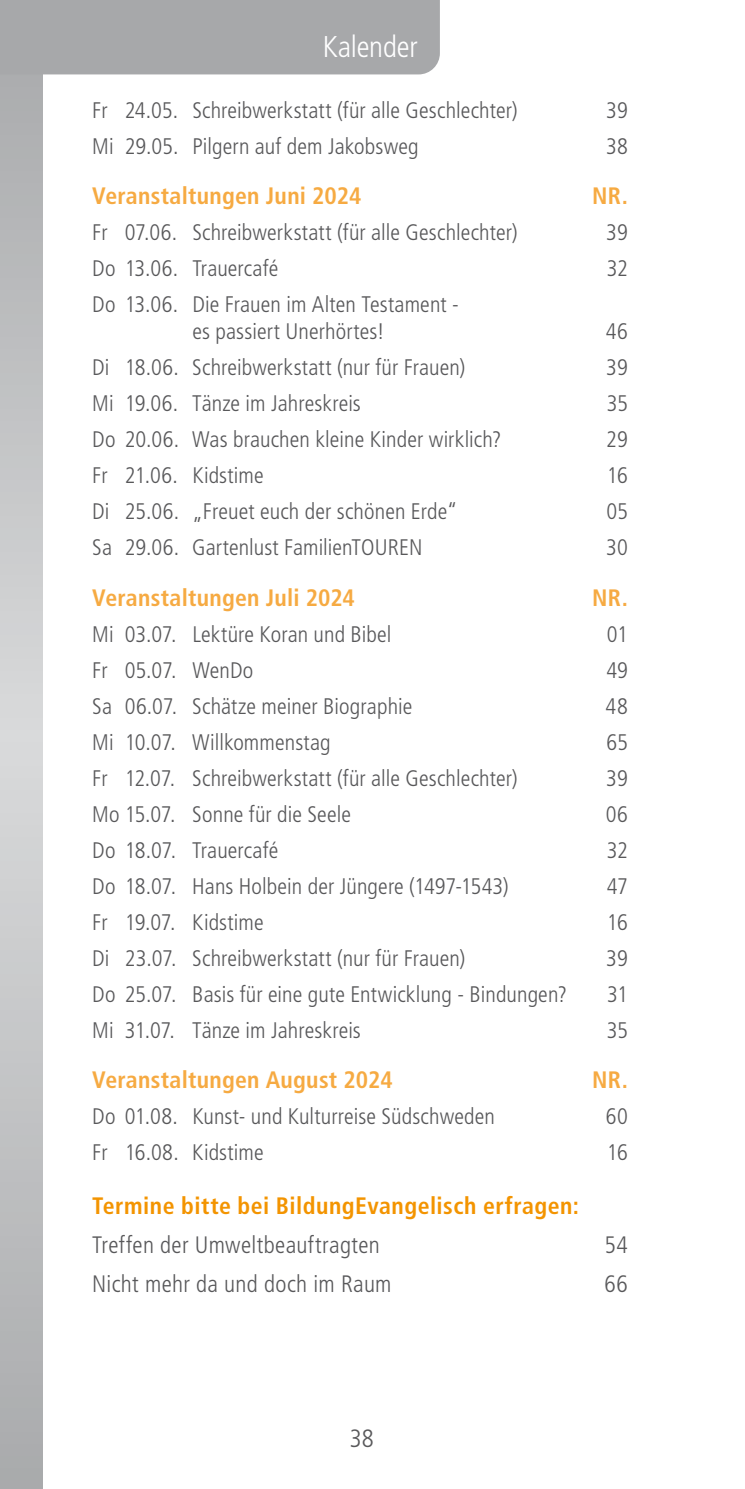
<style>
.page{position:relative;width:745px;height:1489px;background:#fff}
.page>*{position:absolute;margin:0;border:0;box-sizing:border-box;transform-origin:0 0}
.t1{font:300 condensed 30px "Frutiger LT Std";letter-spacing:-.01em;color:#fff}
.t2{font:300 condensed 25px "Frutiger LT Std";color:#58585a}
.t3{font:700 condensed 23.75px "Frutiger LT Std";letter-spacing:.01em;color:#f6aa42}
.t4{font:300 condensed 23.75px "Frutiger LT Std";letter-spacing:.015em;color:#58585a}
.t5{font:700 condensed 23.75px "Frutiger LT Std";letter-spacing:.02em;color:#f39400}
.t6{font:300 condensed 22.5px/27.5px "Frutiger LT Std";letter-spacing:.005em;color:#58585a}
</style>
<div class="page">
<svg style="left:0;top:74px;width:43px;height:1414px;background:#c1c2c3"></svg>
<div style="left:0;top:0;width:439px;height:74px;background:#a7a8aa"></div>
<h1 class="t1" style="left:323px;top:30px;width:96px">Kalender</h1>
<p class="t6" style="left:92px;top:96px;width:426px">Fr 24.05. Schreibwerkstatt (für alle Geschlechter)</p>
<p class="t6" style="left:605px;top:96px;width:23px">39</p>
<p class="t6" style="left:92px;top:132px;width:328px">Mi 29.05. Pilgern auf dem Jakobsweg</p>
<p class="t6" style="left:605px;top:132px;width:23px">38</p>
<p class="t3" style="left:92px;top:181px;width:270px">Veranstaltungen Juni 2024</p>
<p class="t3" style="left:591px;top:181px;width:37px">NR.</p>
<p class="t6" style="left:92px;top:218px;width:426px">Fr 07.06. Schreibwerkstatt (für alle Geschlechter)</p>
<p class="t6" style="left:605px;top:218px;width:23px">39</p>
<p class="t6" style="left:92px;top:254px;width:187px">Do 13.06. Trauercafé</p>
<p class="t6" style="left:606px;top:254px;width:23px">32</p>
<p class="t6" style="left:192px;top:290px;width:268px;text-indent:-100px">Do 13.06. Die Frauen im Alten Testament - es passiert Unerhörtes!</p>
<p class="t6" style="left:605px;top:318px;width:24px">46</p>
<p class="t6" style="left:92px;top:354px;width:374px">Di 18.06. Schreibwerkstatt (nur für Frauen)</p>
<p class="t6" style="left:605px;top:354px;width:23px">39</p>
<p class="t6" style="left:92px;top:390px;width:270px">Mi 19.06. Tänze im Jahreskreis</p>
<p class="t6" style="left:606px;top:390px;width:23px">35</p>
<p class="t6" style="left:92px;top:426px;width:410px">Do 20.06. Was brauchen kleine Kinder wirklich?</p>
<p class="t6" style="left:605px;top:426px;width:23px">29</p>
<p class="t6" style="left:92px;top:462px;width:173px">Fr 21.06. Kidstime</p>
<p class="t6" style="left:606px;top:462px;width:22px">16</p>
<p class="t6" style="left:92px;top:498px;width:366px">Di 25.06. „Freuet euch der schönen Erde“</p>
<p class="t6" style="left:606px;top:498px;width:23px">05</p>
<p class="t6" style="left:92px;top:534px;width:331px">Sa 29.06. Gartenlust FamilienTOUREN</p>
<p class="t6" style="left:605px;top:534px;width:23px">30</p>
<p class="t3" style="left:92px;top:583px;width:264px">Veranstaltungen Juli 2024</p>
<p class="t3" style="left:591px;top:583px;width:37px">NR.</p>
<p class="t6" style="left:92px;top:620px;width:300px">Mi 03.07. Lektüre Koran und Bibel</p>
<p class="t6" style="left:606px;top:620px;width:22px">01</p>
<p class="t6" style="left:92px;top:656px;width:162px">Fr 05.07. WenDo</p>
<p class="t6" style="left:606px;top:656px;width:23px">49</p>
<p class="t6" style="left:92px;top:692px;width:321px">Sa 06.07. Schätze meiner Biographie</p>
<p class="t6" style="left:605px;top:692px;width:24px">48</p>
<p class="t6" style="left:92px;top:728px;width:240px">Mi 10.07. Willkommenstag</p>
<p class="t6" style="left:606px;top:728px;width:23px">65</p>
<p class="t6" style="left:92px;top:764px;width:426px">Fr 12.07. Schreibwerkstatt (für alle Geschlechter)</p>
<p class="t6" style="left:605px;top:764px;width:23px">39</p>
<p class="t6" style="left:92px;top:800px;width:260px">Mo 15.07. Sonne für die Seele</p>
<p class="t6" style="left:605px;top:800px;width:24px">06</p>
<p class="t6" style="left:92px;top:836px;width:187px">Do 18.07. Trauercafé</p>
<p class="t6" style="left:606px;top:836px;width:23px">32</p>
<p class="t6" style="left:92px;top:872px;width:417px">Do 18.07. Hans Holbein der Jüngere (1497-1543)</p>
<p class="t6" style="left:606px;top:872px;width:23px">47</p>
<p class="t6" style="left:92px;top:908px;width:173px">Fr 19.07. Kidstime</p>
<p class="t6" style="left:606px;top:908px;width:22px">16</p>
<p class="t6" style="left:92px;top:944px;width:374px">Di 23.07. Schreibwerkstatt (nur für Frauen)</p>
<p class="t6" style="left:605px;top:944px;width:23px">39</p>
<p class="t6" style="left:92px;top:980px;width:476px">Do 25.07. Basis für eine gute Entwicklung - Bindungen?</p>
<p class="t6" style="left:606px;top:980px;width:22px">31</p>
<p class="t6" style="left:92px;top:1016px;width:270px">Mi 31.07. Tänze im Jahreskreis</p>
<p class="t6" style="left:606px;top:1016px;width:23px">35</p>
<p class="t3" style="left:92px;top:1065px;width:302px">Veranstaltungen August 2024</p>
<p class="t3" style="left:591px;top:1065px;width:37px">NR.</p>
<p class="t6" style="left:92px;top:1102px;width:404px">Do 01.08. Kunst- und Kulturreise Südschweden</p>
<p class="t6" style="left:605px;top:1102px;width:23px">60</p>
<p class="t6" style="left:92px;top:1138px;width:173px">Fr 16.08. Kidstime</p>
<p class="t6" style="left:606px;top:1138px;width:22px">16</p>
<p class="t5" style="left:92px;top:1191px;width:488px">Termine bitte bei BildungEvangelisch erfragen:</p>
<p class="t4" style="left:92px;top:1230px;width:289px">Treffen der Umweltbeauftragten</p>
<p class="t4" style="left:604px;top:1230px;width:25px">54</p>
<p class="t4" style="left:92px;top:1270px;width:301px">Nicht mehr da und doch im Raum</p>
<p class="t4" style="left:604px;top:1270px;width:25px">66</p>
<p class="t2" style="left:349px;top:1424px;width:26px">38</p>
</div>
